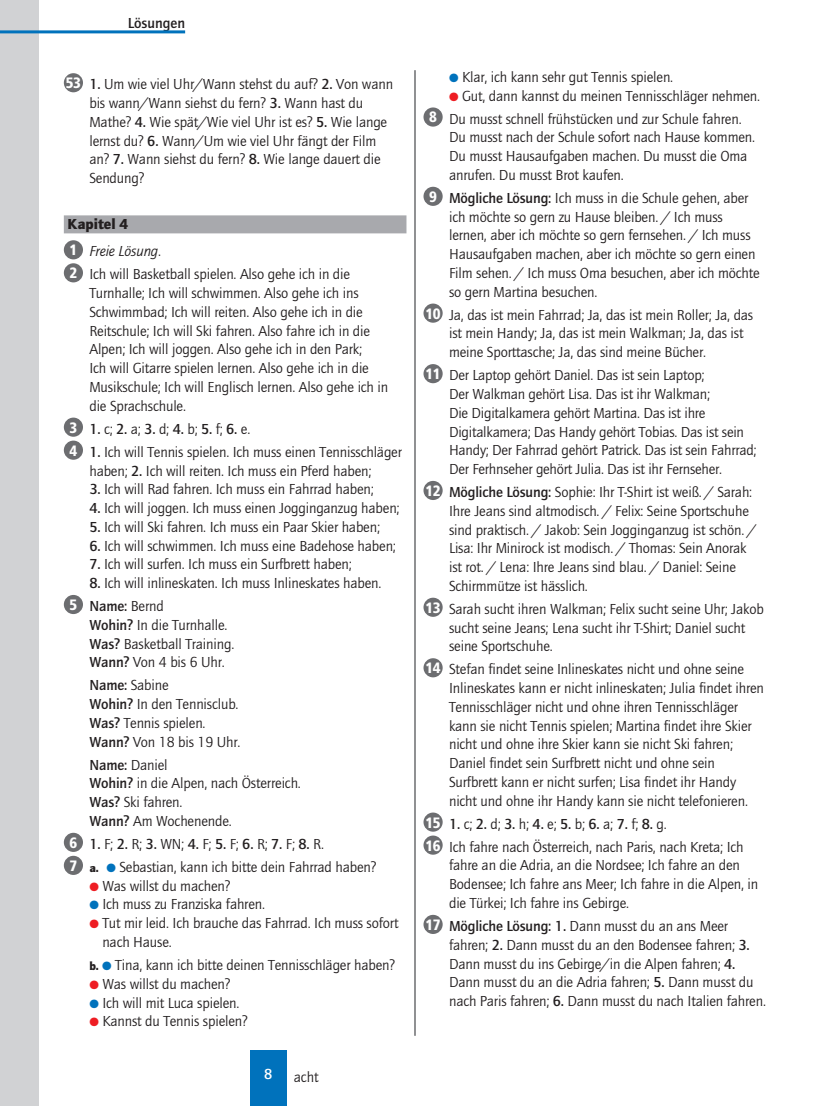
<style>
.page{position:relative;width:830px;height:1106px;background:#fff}
.page>*{position:absolute;margin:0;border:0;box-sizing:border-box;transform-origin:0 0}
.t1{font:15px/18.8px "Quay Itc T";letter-spacing:-.01em;color:#231f20}
.t2{font:italic 15px/27.3px "Quay Itc T";letter-spacing:-.01em;color:#231f20}
.t3{font:700 15px "Quay Itc T";color:#231f20}
.t4{font:700 15px "Quay Itc T";color:#fff}
.s1{font-family:"Frutiger";font-weight:900;font-stretch:condensed;color:#fff}
.s2{font-weight:700}
.s3{font-weight:900;font-style:normal}
.s4{font-family:"Frutiger";font-weight:900;font-style:normal;font-stretch:condensed;color:#fff}
.s5{font-style:normal}
.s6{font-weight:900;font-size:12px}
.s7{color:#0072bc}
.s8{color:#ee1d23}
</style>
<div class="page">
<div style="left:0;top:0;width:38px;height:1106px;background:#d1d2d4"></div>
<hr style="left:414px;top:70px;width:1px;height:965px;background:#6c6d70">
<hr style="left:0;top:30px;width:185px;height:3px;background:#0072bc">
<div style="left:250px;top:1050px;width:36px;height:56px;background:#0072bc"></div>
<div style="left:64px;top:215px;width:342px;height:18px;background:#a8a9ad"></div>
<div style="left:64px;top:73px;width:19px;height:19px;background:#6c6d70;border-radius:50%"></div>
<div style="left:64px;top:240px;width:19px;height:19px;background:#6c6d70;border-radius:50%"></div>
<div style="left:64px;top:263px;width:19px;height:19px;background:#6c6d70;border-radius:50%"></div>
<div style="left:64px;top:417px;width:19px;height:20px;background:#6c6d70;border-radius:50%"></div>
<div style="left:64px;top:440px;width:19px;height:20px;background:#6c6d70;border-radius:50%"></div>
<div style="left:64px;top:595px;width:19px;height:19px;background:#6c6d70;border-radius:50%"></div>
<div style="left:64px;top:832px;width:19px;height:20px;background:#6c6d70;border-radius:50%"></div>
<div style="left:64px;top:855px;width:19px;height:20px;background:#6c6d70;border-radius:50%"></div>
<div style="left:423px;top:107px;width:19px;height:20px;background:#6c6d70;border-radius:50%"></div>
<div style="left:423px;top:187px;width:19px;height:19px;background:#6c6d70;border-radius:50%"></div>
<div style="left:423px;top:303px;width:19px;height:20px;background:#6c6d70;border-radius:50%"></div>
<div style="left:423px;top:364px;width:19px;height:19px;background:#6c6d70;border-radius:50%"></div>
<div style="left:423px;top:481px;width:19px;height:19px;background:#6c6d70;border-radius:50%"></div>
<div style="left:423px;top:597px;width:19px;height:20px;background:#6c6d70;border-radius:50%"></div>
<div style="left:423px;top:658px;width:19px;height:19px;background:#6c6d70;border-radius:50%"></div>
<div style="left:423px;top:812px;width:19px;height:19px;background:#6c6d70;border-radius:50%"></div>
<div style="left:423px;top:835px;width:19px;height:19px;background:#6c6d70;border-radius:50%"></div>
<div style="left:423px;top:914px;width:19px;height:20px;background:#6c6d70;border-radius:50%"></div>
<p class="t3" style="left:128px;top:14px;width:59px">Lösungen</p>
<p class="t1" style="left:89px;top:75px;width:305px;text-indent:-23px"><span class="s1">53</span> <span class="s2">1.</span> Um wie viel Uhr/Wann stehst du auf? <span class="s2">2.</span> Von wann bis wann/Wann siehst du fern? <span class="s2">3.</span> Wann hast du Mathe? <span class="s2">4.</span> Wie spät/Wie viel Uhr ist es? <span class="s2">5.</span> Wie lange lernst du? <span class="s2">6.</span> Wann/Um wie viel Uhr fängt der Film an? <span class="s2">7.</span> Wann siehst du fern? <span class="s2">8.</span> Wie lange dauert die Sendung?</p>
<p class="t2" style="left:68px;top:210px;width:95px"><span class="s3">Kapitel 4<br></span><span class="s4">1</span> Freie Lösung<span class="s5">.</span></p>
<p class="t1" style="left:89px;top:265px;width:300px;text-indent:-20px"><span class="s1">2</span> Ich will Basketball spielen. Also gehe ich in die Turnhalle; Ich will schwimmen. Also gehe ich ins Schwimmbad; Ich will reiten. Also gehe ich in die Reitschule; Ich will Ski fahren. Also fahre ich in die Alpen; Ich will joggen. Also gehe ich in den Park;<br>Ich will Gitarre spielen lernen. Also gehe ich in die Musikschule; Ich will Englisch lernen. Also gehe ich in die Sprachschule.</p>
<p class="t1" style="left:69px;top:417px;width:334px;line-height:23px"><span class="s1">3</span> <span class="s2">1.</span> c; <span class="s2">2.</span> a; <span class="s2">3.</span> d; <span class="s2">4.</span> b; <span class="s2">5.</span> f; <span class="s2">6.</span> e.<br><span class="s1">4</span> <span class="s2">1.</span> Ich will Tennis spielen. Ich muss einen Tennisschläger</p>
<p class="t1" style="left:89px;top:461px;width:283px">haben; <span class="s2">2.</span> Ich will reiten. Ich muss ein Pferd haben;</p>
<p class="t1" style="left:89px;top:479px;width:286px"><span class="s2">3.</span> Ich will Rad fahren. Ich muss ein Fahrrad haben;</p>
<p class="t1" style="left:89px;top:498px;width:311px"><span class="s2">4.</span> Ich will joggen. Ich muss einen Jogginganzug haben;</p>
<p class="t1" style="left:89px;top:517px;width:292px"><span class="s2">5.</span> Ich will Ski fahren. Ich muss ein Paar Skier haben;</p>
<p class="t1" style="left:89px;top:536px;width:308px"><span class="s2">6.</span> Ich will schwimmen. Ich muss eine Badehose haben;</p>
<p class="t1" style="left:89px;top:554px;width:264px"><span class="s2">7.</span> Ich will surfen. Ich muss ein Surfbrett haben;</p>
<p class="t1" style="left:69px;top:571px;width:313px;line-height:23px;text-indent:20px"><span class="s2">8.</span> Ich will inlineskaten. Ich muss Inlineskates haben.<br><span class="s1">5</span> <span class="s2">Name:</span> Bernd</p>
<p class="t1" style="left:89px;top:615px;width:146px"><span class="s2">Wohin?</span> In die Turnhalle.<br><span class="s2">Was?</span> Basketball Training.<br><span class="s2">Wann?</span> Von 4 bis 6 Uhr.</p>
<p class="t1" style="left:89px;top:675px;width:153px"><span class="s2">Name:</span> Sabine<br><span class="s2">Wohin?</span> In den Tennisclub.<br><span class="s2">Was?</span> Tennis spielen.<br><span class="s2">Wann?</span> Von 18 bis 19 Uhr.</p>
<p class="t1" style="left:89px;top:755px;width:213px"><span class="s2">Name:</span> Daniel<br><span class="s2">Wohin?</span> in die Alpen, nach Österreich.<br><span class="s2">Was?</span> Ski fahren.<br><span class="s2">Wann?</span> Am Wochenende.</p>
<p class="t1" style="left:69px;top:832px;width:308px;line-height:23px"><span class="s1">6</span> <span class="s2">1.</span> F; <span class="s2">2.</span> R; <span class="s2">3.</span> WN; <span class="s2">4.</span> F; <span class="s2">5.</span> F; <span class="s2">6.</span> R; <span class="s2">7.</span> F; <span class="s2">8.</span> R.<br><span class="s1">7</span> <span class="s6">a.</span> <span class="s7">●</span> Sebastian, kann ich bitte dein Fahrrad haben?</p>
<p class="t1" style="left:89px;top:876px;width:142px"><span class="s8">●</span> Was willst du machen?</p>
<p class="t1" style="left:89px;top:894px;width:177px"><span class="s7">●</span> Ich muss zu Franziska fahren.</p>
<p class="t1" style="left:102px;top:913px;width:297px;text-indent:-13px"><span class="s8">●</span> Tut mir leid. Ich brauche das Fahrrad. Ich muss sofort nach Hause.</p>
<p class="t1" style="left:89px;top:955px;width:307px"><span class="s6">b.</span> <span class="s7">●</span> Tina, kann ich bitte deinen Tennisschläger haben?</p>
<p class="t1" style="left:89px;top:974px;width:142px"><span class="s8">●</span> Was willst du machen?</p>
<p class="t1" style="left:89px;top:992px;width:151px"><span class="s7">●</span> Ich will mit Luca spielen.</p>
<p class="t1" style="left:89px;top:1011px;width:160px"><span class="s8">●</span> Kannst du Tennis spielen?</p>
<p class="t4" style="left:264px;top:1065px;width:10px">8</p>
<p class="t1" style="left:293px;top:1066px;width:26px">acht</p>
<p class="t1" style="left:449px;top:67px;width:225px"><span class="s7">●</span> Klar, ich kann sehr gut Tennis spielen.</p>
<p class="t1" style="left:429px;top:84px;width:332px;line-height:23px;text-indent:20px"><span class="s8">●</span> Gut, dann kannst du meinen Tennisschläger nehmen.<br><span class="s1">8</span> Du musst schnell frühstücken und zur Schule fahren.</p>
<p class="t1" style="left:449px;top:128px;width:307px">Du musst nach der Schule sofort nach Hause kommen.<br>Du musst Hausaufgaben machen. Du musst die Oma anrufen. Du musst Brot kaufen.</p>
<p class="t1" style="left:449px;top:188px;width:312px;text-indent:-20px"><span class="s1">9</span> <span class="s2">Mögliche Lösung:</span> Ich muss in die Schule gehen, aber ich möchte so gern zu Hause bleiben. / Ich muss lernen, aber ich möchte so gern fernsehen. / Ich muss Hausaufgaben machen, aber ich möchte so gern einen Film sehen. / Ich muss Oma besuchen, aber ich möchte so gern Martina besuchen.</p>
<p class="t1" style="left:449px;top:305px;width:305px;text-indent:-23px"><span class="s1">10</span> Ja, das ist mein Fahrrad; Ja, das ist mein Roller; Ja, das ist mein Handy; Ja, das ist mein Walkman; Ja, das ist meine Sporttasche; Ja, das sind meine Bücher.</p>
<p class="t1" style="left:449px;top:365px;width:309px;text-indent:-23px"><span class="s1">11</span> Der Laptop gehört Daniel. Das ist sein Laptop;<br>Der Walkman gehört Lisa. Das ist ihr Walkman;<br>Die Digitalkamera gehört Martina. Das ist ihre Digitalkamera; Das Handy gehört Tobias. Das ist sein Handy; Der Fahrrad gehört Patrick. Das ist sein Fahrrad; Der Ferhnseher gehört Julia. Das ist ihr Fernseher.</p>
<p class="t1" style="left:449px;top:482px;width:309px;text-indent:-23px"><span class="s1">12</span> <span class="s2">Mögliche Lösung:</span> Sophie: Ihr T-Shirt ist weiß. / Sarah:<br>Ihre Jeans sind altmodisch. / Felix: Seine Sportschuhe sind praktisch. / Jakob: Sein Jogginganzug ist schön. / Lisa: Ihr Minirock ist modisch. / Thomas: Sein Anorak ist rot. / Lena: Ihre Jeans sind blau. / Daniel: Seine Schirmmütze ist hässlich.</p>
<p class="t1" style="left:449px;top:599px;width:316px;text-indent:-23px"><span class="s1">13</span> Sarah sucht ihren Walkman; Felix sucht seine Uhr; Jakob sucht seine Jeans; Lena sucht ihr T-Shirt; Daniel sucht seine Sportschuhe.</p>
<p class="t1" style="left:449px;top:660px;width:316px;text-indent:-23px"><span class="s1">14</span> Stefan findet seine Inlineskates nicht und ohne seine Inlineskates kann er nicht inlineskaten; Julia findet ihren Tennisschläger nicht und ohne ihren Tennisschläger kann sie nicht Tennis spielen; Martina findet ihre Skier nicht und ohne ihre Skier kann sie nicht Ski fahren; Daniel findet sein Surfbrett nicht und ohne sein Surfbrett kann er nicht surfen; Lisa findet ihr Handy nicht und ohne ihr Handy kann sie nicht telefonieren.</p>
<p class="t1" style="left:425px;top:812px;width:319px;line-height:23px"><span class="s1">15</span> <span class="s2">1.</span> c; <span class="s2">2.</span> d; <span class="s2">3.</span> h; <span class="s2">4.</span> e; <span class="s2">5.</span> b; <span class="s2">6.</span> a; <span class="s2">7.</span> f; <span class="s2">8.</span> g.<br><span class="s1">16</span> Ich fahre nach Österreich, nach Paris, nach Kreta; Ich</p>
<p class="t1" style="left:449px;top:856px;width:310px">fahre an die Adria, an die Nordsee; Ich fahre an den<br>Bodensee; Ich fahre ans Meer; Ich fahre in die Alpen, in die Türkei; Ich fahre ins Gebirge.</p>
<p class="t1" style="left:449px;top:916px;width:318px;text-indent:-23px"><span class="s1">17</span> <span class="s2">Mögliche Lösung: 1.</span> Dann musst du an ans Meer fahren; <span class="s2">2.</span> Dann musst du an den Bodensee fahren; <span class="s2">3.<br></span>Dann musst du ins Gebirge/in die Alpen fahren; <span class="s2">4.<br></span>Dann musst du an die Adria fahren; <span class="s2">5.</span> Dann musst du nach Paris fahren; <span class="s2">6.</span> Dann musst du nach Italien fahren.</p>
</div>
